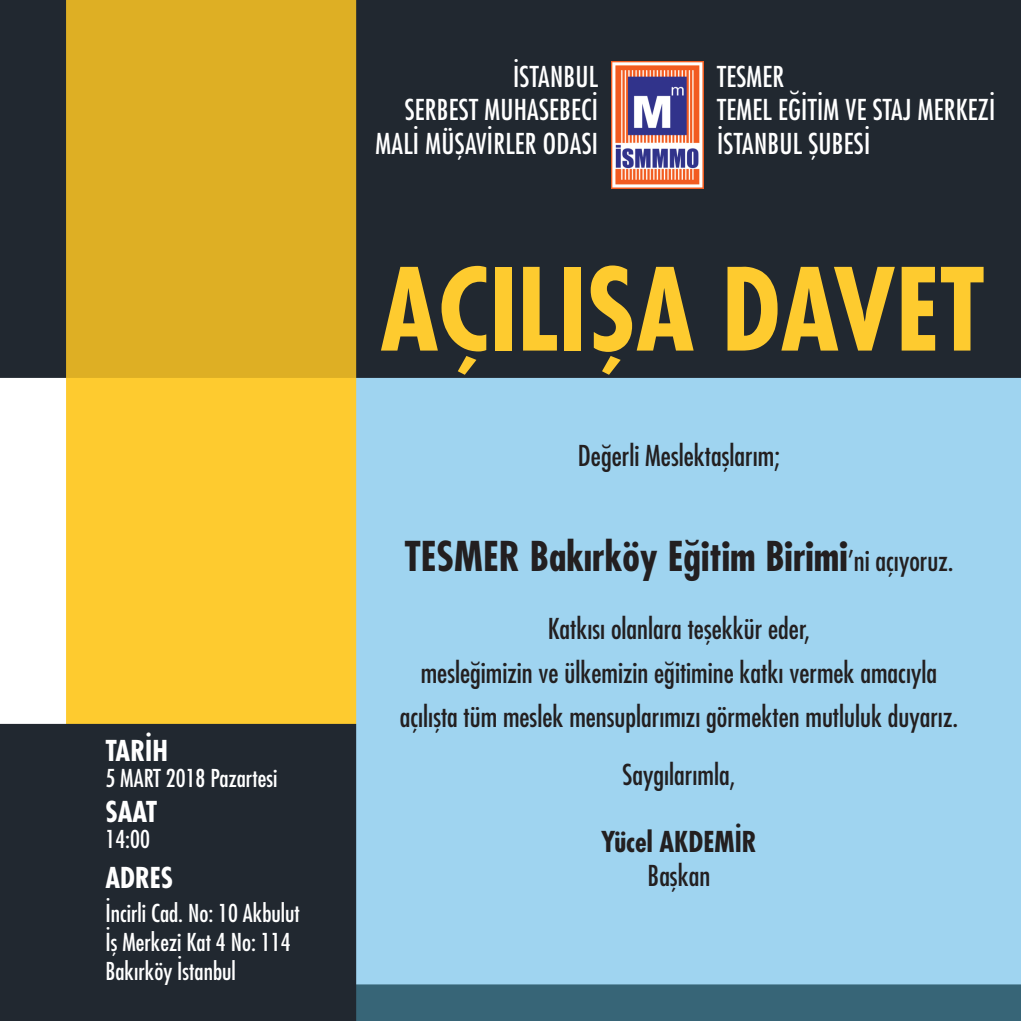
<style>
.page{position:relative;width:1021px;height:1021px;background:#fff}
.page>*{position:absolute;margin:0;border:0;box-sizing:border-box;transform-origin:0 0}
.t1{font:700 condensed 111px "Futura Std";color:#fecb2f}
.t2{font:700 condensed 40px "Futura Std";color:#231f20}
.t3{font:condensed 28px "Futura Std";color:#231f20}
.t4{font:condensed 28px "Futura Std";letter-spacing:.01em;color:#fff}
.t5{font:700 condensed 28px "Futura Std";color:#fff}
.t6{font:700 condensed 28px "Futura Std";color:#231f20}
.t7{font:condensed 24px/28.8px "Futura Std";color:#fff}
.s1{font-weight:400;font-size:28px}
</style>
<div class="page">
<img style="left:0;top:0;width:1020px;height:1020px">
<img style="left:611px;top:61px;width:92px;height:128px">
<p class="t5" style="left:105px;top:731px;width:64px">TARİH</p>
<p class="t5" style="left:105px;top:792px;width:53px">SAAT</p>
<p class="t7" style="left:105px;top:763px;width:173px">5 MART 2018 Pazartesi</p>
<p class="t7" style="left:105px;top:824px;width:46px">14:00</p>
<p class="t5" style="left:105px;top:857px;width:69px">ADRES</p>
<p class="t7" style="left:105px;top:897px;width:196px">İncirli Cad. No: 10 Akbulut<br>İş Merkezi Kat 4 No: 114<br>Bakırköy İstanbul</p>
<p class="t4" style="left:513px;top:57px;width:86px">İSTANBUL</p>
<p class="t4" style="left:404px;top:91px;width:195px">SERBEST MUHASEBECİ</p>
<p class="t4" style="left:375px;top:125px;width:224px">MALİ MÜŞAVİRLER ODASI</p>
<p class="t4" style="left:717px;top:57px;width:69px">TESMER</p>
<p class="t4" style="left:717px;top:91px;width:280px">TEMEL EĞİTİM VE STAJ MERKEZİ</p>
<p class="t4" style="left:717px;top:125px;width:155px">İSTANBUL ŞUBESİ</p>
<p class="t1" style="left:380px;top:232px;width:606px">AÇILIŞA DAVET</p>
<p class="t3" style="left:578px;top:436px;width:204px">Değerli Meslektaşlarım;</p>
<p class="t2" style="left:404px;top:528px;width:550px">TESMER Bakırköy Eğitim Birimi<span class="s1">’ni açıyoruz.</span></p>
<p class="t3" style="left:547px;top:610px;width:264px">Katkısı olanlara teşekkür eder,</p>
<p class="t3" style="left:420px;top:654px;width:518px">mesleğimizin ve ülkemizin eğitimine katkı vermek amacıyla</p>
<p class="t3" style="left:400px;top:698px;width:560px">açılışta tüm meslek mensuplarımızı görmekten mutluluk duyarız.</p>
<p class="t3" style="left:622px;top:755px;width:114px">Saygılarımla,</p>
<p class="t6" style="left:601px;top:822px;width:157px">Yücel AKDEMİR</p>
<p class="t3" style="left:647px;top:856px;width:64px">Başkan</p>
</div>
